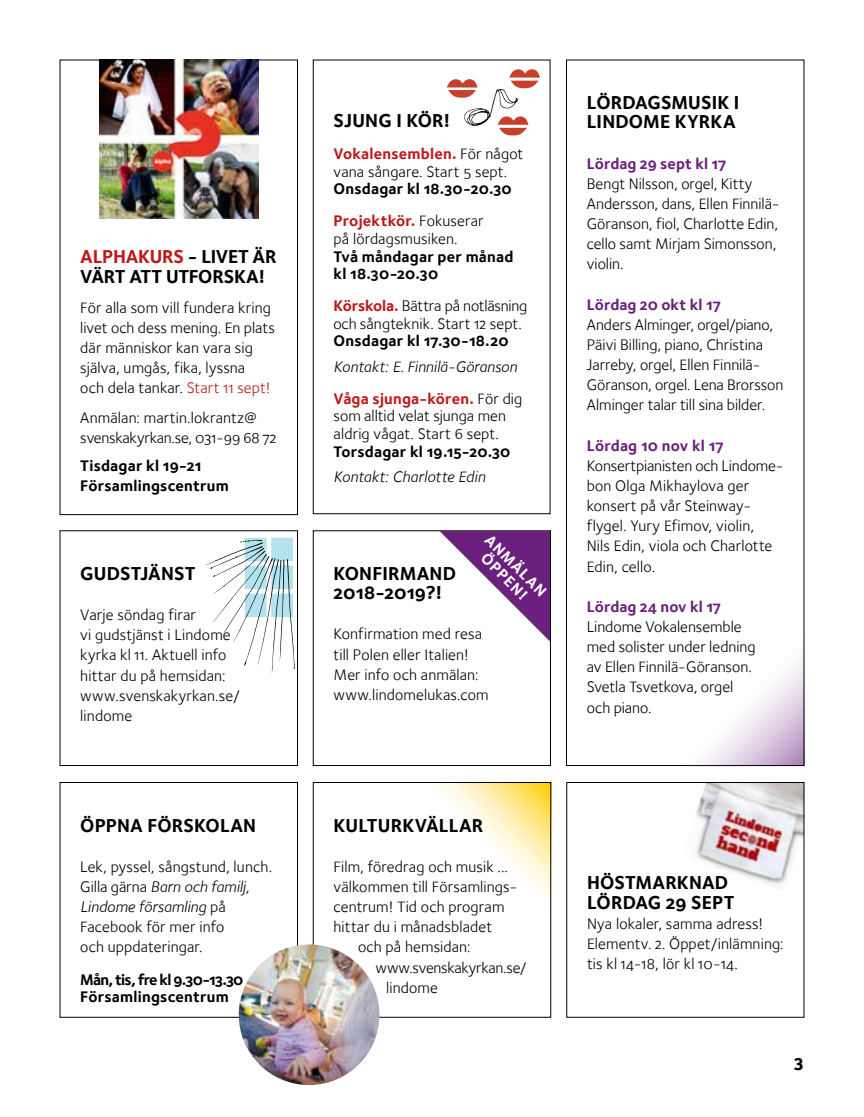
<style>
.page{position:relative;width:864px;height:1117px;background:#fff}
.page>*{position:absolute;margin:0;border:0;box-sizing:border-box;transform-origin:0 0}
.t1{font:19.25px/19.2px "Foundry Sterling Bold OSF";letter-spacing:.005em;color:#000}
.t2{font:19.25px/19.2px "Foundry Sterling Bold OSF";letter-spacing:-.015em;color:#000}
.t3{font:800 17.5px "Foundry Sterling";color:#000}
.t4{font:15.75px/20.1px "Foundry Sterling Book OSF";letter-spacing:.005em;color:#000}
.t5{font:15.75px/17.5px "Foundry Sterling Bold OSF";letter-spacing:.015em;color:#000}
.t6{font:15.75px/20.1px "Foundry Sterling Book Italic OSF";color:#000}
.t7{font:15.75px "Foundry Sterling Bold OSF";letter-spacing:.005em;color:#6c207e}
.t8{font:15.75px "Foundry Sterling Bold OSF";letter-spacing:.015em;color:#be1919}
.t9{font:15.75px "Foundry Sterling Book OSF";letter-spacing:-.02em;color:#000}
.t10{font:15.75px/15.8px "Foundry Sterling Bold OSF";color:#fff;text-align:center}
.s1{color:#be1919}
.s2{font-family:"Foundry Sterling Book OSF"}
.s3{font-family:"Foundry Sterling Book OSF";color:#000}
.s4{font-family:"Foundry Sterling Bold OSF";color:#be1919}
</style>
<div class="page">
<svg style="left:702px;top:660px;width:100px;height:103px"></svg>
<svg style="left:439px;top:783px;width:110px;height:114px"></svg>
<svg style="left:205px;top:537px;width:90px;height:135px"></svg>
<div style="left:313px;top:781px;width:238px;height:236px;border:1px solid #000"></div>
<div style="left:60px;top:60px;width:238px;height:455px;border:1px solid #000"></div>
<div style="left:60px;top:781px;width:238px;height:236px;border:1px solid #000"></div>
<div style="left:566px;top:60px;width:238px;height:705px;border:1px solid #000"></div>
<img style="left:695px;top:783px;width:107px;height:101px">
<svg style="left:440px;top:532px;width:108px;height:108px"></svg>
<img style="left:239px;top:944px;width:140px;height:140px;border-radius:70px">
<div style="left:313px;top:60px;width:237px;height:454px;border:1px solid #000"></div>
<svg style="left:447px;top:69px;width:92px;height:67px"></svg>
<img style="left:99px;top:60px;width:159px;height:158px">
<p class="t2" style="left:80px;top:247px;width:198px"><span class="s1">ALPHAKURS</span> - LIVET ÄR<br>VÄRT ATT UTFORSKA!</p>
<p class="t4" style="left:80px;top:297px;width:196px">För alla som vill fundera kring livet och dess mening. En plats där människor kan vara sig själva, umgås, fika, lyssna<br>och dela tankar. <span class="s1">Start 11 sept!</span></p>
<p class="t4" style="left:80px;top:408px;width:198px">Anmälan: martin.lokrantz@ svenskakyrkan.se, 031-99 68 72</p>
<p class="t5" style="left:80px;top:455px;width:150px;line-height:20.1px">Tisdagar kl 19-21<br>Församlingscentrum</p>
<p class="t1" style="left:80px;top:563px;width:117px">GUDSTJÄNST</p>
<p class="t4" style="left:80px;top:604px;width:161px">Varje söndag firar<br>vi gudstjänst i Lindome kyrka kl 11. Aktuell info hittar du på hemsidan: www.svenskakyrkan.se/ lindome</p>
<p class="t1" style="left:80px;top:815px;width:177px">ÖPPNA FÖRSKOLAN</p>
<p class="t4" style="left:80px;top:856px;width:193px">Lek, pyssel, sångstund, lunch.</p>
<p class="t6" style="left:80px;top:876px;width:170px"><span class="s2">Gilla gärna</span> Barn och familj,<br>Lindome församling <span class="s2">på</span></p>
<p class="t4" style="left:80px;top:916px;width:145px">Facebook för mer info och uppdateringar.</p>
<p class="t5" style="left:80px;top:970px;width:165px">Mån, tis, fre kl 9.30-13.30<br>Församlingscentrum</p>
<p class="t1" style="left:333px;top:110px;width:119px">SJUNG I KÖR!</p>
<p class="t8" style="left:333px;top:144px;width:191px">Vokalensemblen. <span class="s3">För något</span></p>
<p class="t4" style="left:333px;top:161px;width:175px">vana sångare. Start 5 sept.</p>
<p class="t5" style="left:333px;top:172px;width:180px;line-height:32.4px">Onsdagar kl 18.30-20.30<br><span class="s1">Projektkör.</span> <span class="s2">Fokuserar</span></p>
<p class="t4" style="left:333px;top:228px;width:125px">på lördagsmusiken.</p>
<p class="t5" style="left:333px;top:247px;width:181px">Två måndagar per månad kl 18.30-20.30</p>
<p class="t4" style="left:333px;top:297px;width:195px;line-height:17.5px"><span class="s4">Körskola.</span> Bättra på notläsning och sångteknik. Start 12 sept.</p>
<p class="t5" style="left:333px;top:332px;width:176px">Onsdagar kl 17.30-18.20</p>
<p class="t6" style="left:333px;top:356px;width:185px">Kontakt: E. Finnilä-Göranson</p>
<p class="t8" style="left:333px;top:389px;width:190px">Våga sjunga-kören. <span class="s3">För dig</span></p>
<p class="t4" style="left:333px;top:407px;width:174px;line-height:17.5px">som alltid velat sjunga men aldrig vågat. Start 6 sept.</p>
<p class="t5" style="left:333px;top:442px;width:178px">Torsdagar kl 19.15-20.30</p>
<p class="t6" style="left:333px;top:466px;width:153px">Kontakt: Charlotte Edin</p>
<p class="t10" style="left:493px;top:531px;width:81px;rotate:45deg">ANMÄLAN<br>ÖPPEN!</p>
<p class="t1" style="left:333px;top:563px;width:124px">KONFIRMAND<br>2018-2019?!</p>
<p class="t4" style="left:333px;top:624px;width:156px">Konfirmation med resa till Polen eller Italien!<br>Mer info och anmälan: www.lindomelukas.com</p>
<p class="t1" style="left:333px;top:815px;width:151px">KULTURKVÄLLAR</p>
<p class="t4" style="left:333px;top:856px;width:176px">Film, föredrag och musik ...</p>
<p class="t4" style="left:333px;top:876px;width:185px">välkommen till Församlings-</p>
<p class="t4" style="left:333px;top:896px;width:172px">centrum! Tid och program</p>
<p class="t4" style="left:333px;top:916px;width:160px">hittar du i månadsbladet</p>
<p class="t4" style="left:358px;top:936px;width:114px">och på hemsidan:</p>
<p class="t9" style="left:375px;top:958px;width:153px">www.svenskakyrkan.se/</p>
<p class="t4" style="left:386px;top:977px;width:53px">lindome</p>
<p class="t1" style="left:586px;top:93px;width:154px">LÖRDAGSMUSIK I<br>LINDOME KYRKA</p>
<p class="t7" style="left:586px;top:154px;width:141px">Lördag 29 sept kl 17</p>
<p class="t4" style="left:586px;top:173px;width:194px">Bengt Nilsson, orgel, Kitty<br>Andersson, dans, Ellen Finnilä-<br>Göranson, fiol, Charlotte Edin, cello samt Mirjam Simonsson, violin.</p>
<p class="t7" style="left:586px;top:295px;width:135px">Lördag 20 okt kl 17</p>
<p class="t4" style="left:586px;top:314px;width:198px">Anders Alminger, orgel/piano,<br>Päivi Billing, piano, Christina<br>Jarreby, orgel, Ellen Finnilä-<br>Göranson, orgel. Lena Brorsson<br>Alminger talar till sina bilder.</p>
<p class="t7" style="left:586px;top:436px;width:138px">Lördag 10 nov kl 17</p>
<p class="t4" style="left:586px;top:455px;width:198px">Konsertpianisten och Lindome&shy;bon Olga Mikhaylova ger konsert på vår Steinway&shy;flygel. Yury Efimov, violin,<br>Nils Edin, viola och Charlotte<br>Edin, cello.</p>
<p class="t7" style="left:586px;top:597px;width:136px">Lördag 24 nov kl 17</p>
<p class="t4" style="left:586px;top:616px;width:170px">Lindome Vokalensemble med solister under ledning av Ellen Finnilä-Göranson.<br>Svetla Tsvetkova, orgel och piano.</p>
<p class="t1" style="left:586px;top:872px;width:149px">HÖSTMARKNAD<br>LÖRDAG 29 SEPT</p>
<p class="t4" style="left:586px;top:913px;width:198px">Nya lokaler, samma adress!<br>Elementv. 2. Öppet/inlämning: tis kl 14-18, lör kl 10-14.</p>
<p class="t3" style="left:792px;top:1052px;width:13px">3</p>
</div>
